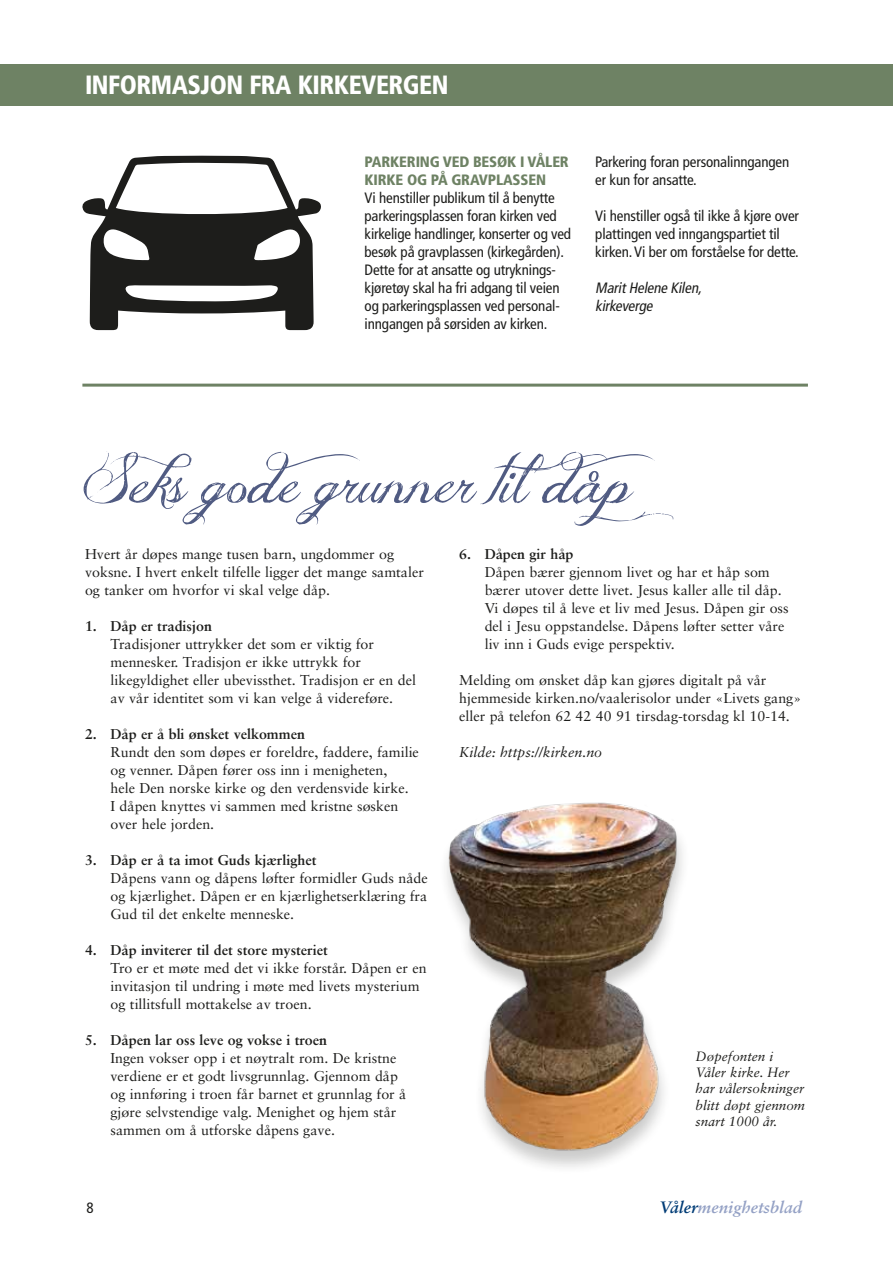
<style>
.page{position:relative;width:893px;height:1263px;background:#fff}
.page>*{position:absolute;margin:0;border:0;box-sizing:border-box;transform-origin:0 0}
.t1{font:58.5px "Jellyka Delicious Cake";color:#505b82}
.t2{font:900 condensed 26.4px "Frutiger LT Std";letter-spacing:-.02em;color:#fff;scale:.95 1}
.t3{font:italic 700 16.5px "Sabon LT Std";color:#94a1c5}
.t4{font:condensed 15px/18px "Frutiger LT Std";letter-spacing:-.01em;color:#1d1d1b}
.t5{font:900 condensed 15px/18px "Frutiger LT Std";letter-spacing:-.01em;color:#6e8264}
.t6{font:italic condensed 15px/18px "Frutiger LT Std";color:#1d1d1b}
.t7{font:14.25px/18px "Sabon LT Pro";color:#1d1d1b}
.t8{font:700 14.25px "Sabon LT Pro";color:#1d1d1b}
.t9{font:italic 14.25px "Sabon LT Pro";color:#1d1d1b}
.t10{font:italic 13.5px/16.2px "Sabon LT Std";color:#1d1d1b}
.s1{color:#003c76}
</style>
<div class="page">
<div style="left:0;top:64px;width:893px;height:41px;background:#6e8264"></div>
<img style="left:446px;top:802px;width:237px;height:365px">
<svg style="left:82px;top:156px;width:239px;height:174px"></svg>
<hr style="left:82px;top:384px;width:726px;height:3px;background:#6e8264">
<h2 class="t2" style="left:85px;top:69px;width:384px">INFORMASJON FRA KIRKEVERGEN</h2>
<p class="t5" style="left:365px;top:153px;width:206px">PARKERING VED BESØK I VÅLER<br>KIRKE OG PÅ GRAVPLASSEN</p>
<p class="t4" style="left:365px;top:189px;width:208px">Vi henstiller publikum til å benytte parkeringsplassen foran kirken ved kirkelige handlinger, konserter og ved besøk på gravplassen (kirkegården).<br>Dette for at ansatte og utryknings&shy;kjøretøy skal ha fri adgang til veien og parkeringsplassen ved personal&shy;inngangen på sørsiden av kirken.</p>
<p class="t4" style="left:595px;top:153px;width:196px">Parkering foran personalinngangen er kun for ansatte.</p>
<p class="t4" style="left:595px;top:207px;width:205px">Vi henstiller også til ikke å kjøre over plattingen ved inngangspartiet til kirken. Vi ber om forståelse for dette.</p>
<p class="t6" style="left:595px;top:279px;width:111px">MaritHelene Kilen, kirkeverge</p>
<h1 class="t1" style="left:82px;top:444px;width:625px">Seks gode grunner til dåp</h1>
<p class="t7" style="left:85px;top:544px;width:340px">Hvert år døpes mange tusen barn, ungdommer og voksne. I hvert enkelt tilfelle ligger det mange samtaler og tanker om hvorfor vi skal velge dåp.</p>
<p class="t8" style="left:85px;top:617px;width:128px">1. Dåp er tradisjon</p>
<p class="t7" style="left:111px;top:634px;width:307px">Tradisjoner uttrykker det som er viktig for mennesker. Tradisjon er ikke uttrykk for likegyldighet eller ubevissthet. Tradisjon er en del av vår identitet som vi kan velge å videreføre.</p>
<p class="t8" style="left:85px;top:725px;width:221px">2. Dåp er å bli ønsket velkommen</p>
<p class="t7" style="left:111px;top:742px;width:310px">Rundt den som døpes er foreldre, faddere, familie og venner. Dåpen fører oss inn i menigheten,<br>hele Den norske kirke og den verdensvide kirke.<br>I dåpen knyttes vi sammen med kristne søsken over hele jorden.</p>
<p class="t8" style="left:85px;top:851px;width:233px">3. Dåp er å ta imot Guds kjærlighet</p>
<p class="t7" style="left:111px;top:868px;width:319px;text-align:justify">Dåpens vann og dåpens løfter formidler Guds nåde og kjærlighet. Dåpen er en kjærlighetserklæring fra Gud til det enkelte menneske.</p>
<p class="t8" style="left:85px;top:941px;width:244px">4. Dåp inviterer til det store mysteriet</p>
<p class="t7" style="left:111px;top:958px;width:318px">Tro er et møte med det vi ikke forstår. Dåpen er en invitasjon til undring i møte med livets mysterium og tillitsfull mottakelse av troen.</p>
<p class="t8" style="left:85px;top:1031px;width:244px">5. Dåpen lar oss leve og vokse i troen</p>
<p class="t7" style="left:111px;top:1048px;width:297px">Ingen vokser opp i et nøytralt rom. De kristne verdiene er et godt livsgrunnlag. Gjennom dåp og innføring i troen får barnet et grunnlag for å gjøre selvstendige valg. Menighet og hjem står sammen om å utforske dåpens gave.</p>
<p class="t8" style="left:459px;top:545px;width:116px">6. Dåpen gir håp</p>
<p class="t7" style="left:485px;top:562px;width:305px">Dåpen bærer gjennom livet og har et håp som bærer utover dette livet. Jesus kaller alle til dåp.<br>Vi døpes til å leve et liv med Jesus. Dåpen gir oss del i Jesu oppstandelse. Dåpens løfter setter våre liv inn i Guds evige perspektiv.</p>
<p class="t7" style="left:459px;top:670px;width:344px">Melding om ønsket dåp kan gjøres digitalt på vår hjemmeside kirken.no/vaalerisolor under «Livets gang» eller på telefon 62 42 40 91 tirsdag-torsdag kl 10-14.</p>
<p class="t9" style="left:459px;top:743px;width:144px">Kilde: https://kirken.no</p>
<p class="t10" style="left:696px;top:1048px;width:111px">Døpefonten i<br>Våler kirke. Her har vålersokninger blitt døpt gjennom snart 1000 år.</p>
<p class="t4" style="left:87px;top:1199px;width:9px">8</p>
<p class="t3" style="left:660px;top:1198px;width:144px"><span class="s1">Våler</span>menighetsblad</p>
</div>
